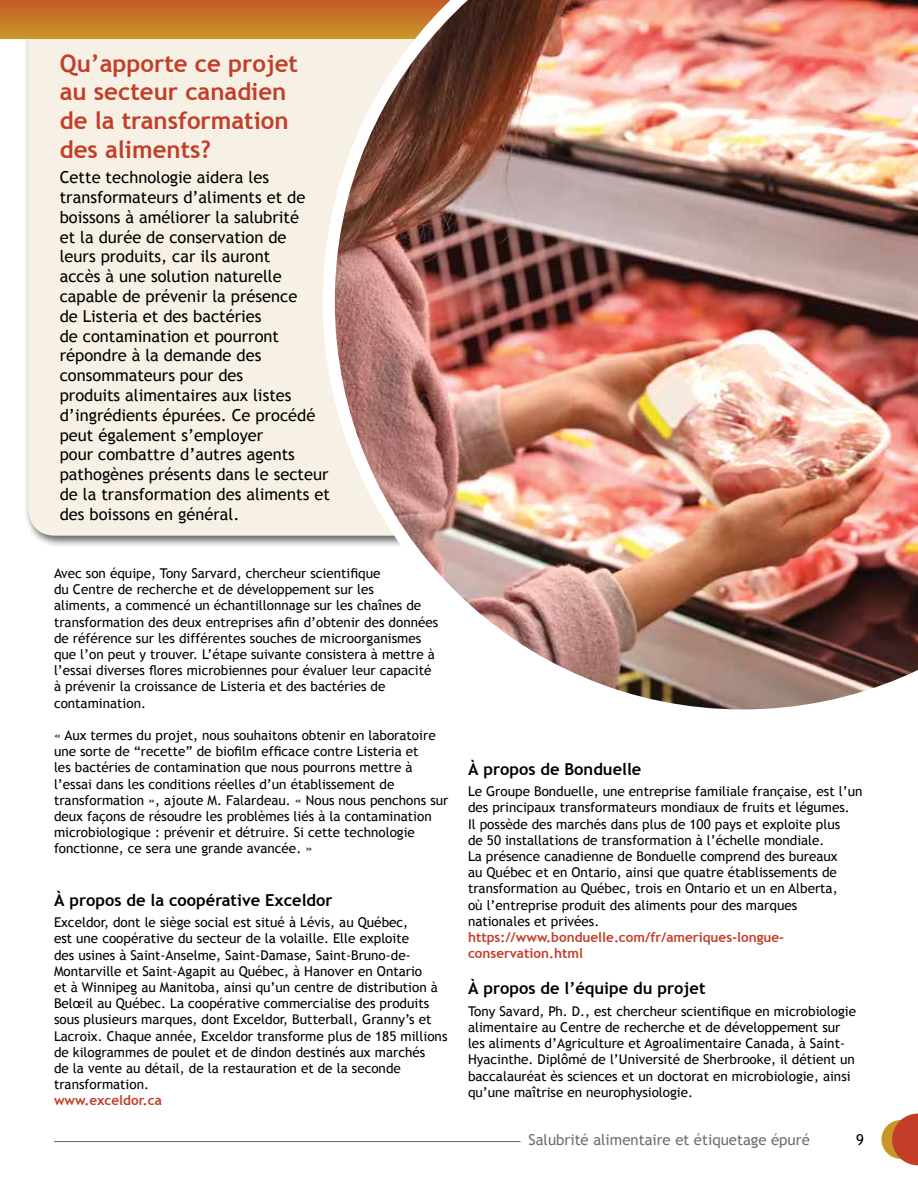
<style>
.page{position:relative;width:918px;height:1188px;background:#fff}
.page>*{position:absolute;margin:0;border:0;box-sizing:border-box;transform-origin:0 0}
.t1{font:700 24px/28.8px "Trebuchet MS";color:#c33e28}
.t2{font:16.5px/19.8px "Trebuchet MS";color:#000}
.t3{font:700 16.5px "Trebuchet MS";color:#000}
.t4{font:15px "Trebuchet MS";color:#6d6e71}
.t5{font:15px "Trebuchet MS";color:#000}
.t6{font:13.5px/16.2px "Trebuchet MS";color:#000}
.t7{font:700 13.5px/16.2px "Trebuchet MS";color:#c33e28}
</style>
<div class="page">
<svg style="left:881px;top:1114px;width:37px;height:51px"></svg>
<hr style="left:54px;top:1141px;width:467px;height:1px;background:#6d6e71">
<div style="left:24px;top:0;width:484px;height:548px;background:#000;opacity:.75"></div>
<div style="left:28px;top:38px;width:295px;height:498px;background:#f7f1e5"></div>
<div style="left:0;top:0;width:918px;height:38px;background:linear-gradient(to bottom,#c45b28,#c99428)"></div>
<img style="left:323px;top:0;width:595px;height:710px">
<p class="t1" style="left:60px;top:49px;width:240px">Qu’apporte ce projet au secteur canadien de la transformation des aliments?</p>
<p class="t2" style="left:60px;top:168px;width:272px">Cette technologie aidera les transformateurs d’aliments et de boissons à améliorer la salubrité<br>et la durée de conservation de<br>leurs produits, car ils auront<br>accès à une solution naturelle capable de prévenir la présence<br>de Listeria et des bactéries<br>de contamination et pourront répondre à la demande des consommateurs pour des<br>produits alimentaires aux listes d’ingrédients épurées. Ce procédé peut également s’employer<br>pour combattre d’autres agents pathogènes présents dans le secteur de la transformation des aliments et des boissons en général.</p>
<p class="t6" style="left:54px;top:565px;width:386px">Avec son équipe, Tony Sarvard, chercheur scientifique<br>du Centre de recherche et de développement sur les<br>aliments, a commencé un échantillonnage sur les chaînes de transformation des deux entreprises afin d’obtenir des données de référence sur les différentes souches de microorganismes que l’on peut y trouver. L’étape suivante consistera à mettre à l’essai diverses flores microbiennes pour évaluer leur capacité à prévenir la croissance de Listeria et des bactéries de contamination.</p>
<p class="t6" style="left:54px;top:727px;width:396px">« Aux termes du projet, nous souhaitons obtenir en laboratoire une sorte de “recette” de biofilm efficace contre Listeria et<br>les bactéries de contamination que nous pourrons mettre à l’essai dans les conditions réelles d’un établissement de transformation », ajoute M. Falardeau. « Nous nous penchons sur deux façons de résoudre les problèmes liés à la contamination microbiologique : prévenir et détruire. Si cette technologie fonctionne, ce sera une grande avancée. »</p>
<p class="t3" style="left:54px;top:889px;width:280px">À propos de la coopérative Exceldor</p>
<p class="t6" style="left:54px;top:915px;width:395px">Exceldor, dont le siège social est situé à Lévis, au Québec,<br>est une coopérative du secteur de la volaille. Elle exploite<br>des usines à Saint-Anselme, Saint-Damase, Saint-Bruno-de-Montarville et Saint-Agapit au Québec, à Hanover en Ontario<br>et à Winnipeg au Manitoba, ainsi qu’un centre de distribution à Belœil au Québec. La coopérative commercialise des produits sous plusieurs marques, dont Exceldor, Butterball, Granny’s et Lacroix. Chaque année, Exceldor transforme plus de 185 millions de kilogrammes de poulet et de dindon destinés aux marchés<br>de la vente au détail, de la restauration et de la seconde transformation.</p>
<p class="t7" style="left:54px;top:1093px;width:109px">www.exceldor.ca</p>
<p class="t3" style="left:468px;top:758px;width:175px">À propos de Bonduelle</p>
<p class="t6" style="left:468px;top:784px;width:396px">Le Groupe Bonduelle, une entreprise familiale française, est l’un des principaux transformateurs mondiaux de fruits et légumes.<br>Il possède des marchés dans plus de 100 pays et exploite plus<br>de 50 installations de transformation à l’échelle mondiale.<br>La présence canadienne de Bonduelle comprend des bureaux<br>au Québec et en Ontario, ainsi que quatre établissements de transformation au Québec, trois en Ontario et un en Alberta,<br>où l’entreprise produit des aliments pour des marques nationales et privées.</p>
<p class="t7" style="left:468px;top:929px;width:318px">https://www.bonduelle.com/fr/ameriques-longue&shy;conservation.html</p>
<p class="t3" style="left:468px;top:978px;width:239px">À propos de l’équipe du projet</p>
<p class="t6" style="left:468px;top:1003px;width:390px">Tony Savard, Ph. D., est chercheur scientifique en microbiologie alimentaire au Centre de recherche et de développement sur les aliments d’Agriculture et Agroalimentaire Canada, à Saint-Hyacinthe. Diplômé de l’Université de Sherbrooke, il détient un baccalauréat ès sciences et un doctorat en microbiologie, ainsi qu’une maîtrise en neurophysiologie.</p>
<p class="t4" style="left:529px;top:1131px;width:283px">Salubrité alimentaire et étiquetage épuré</p>
<p class="t5" style="left:856px;top:1131px;width:9px">9</p>
</div>
